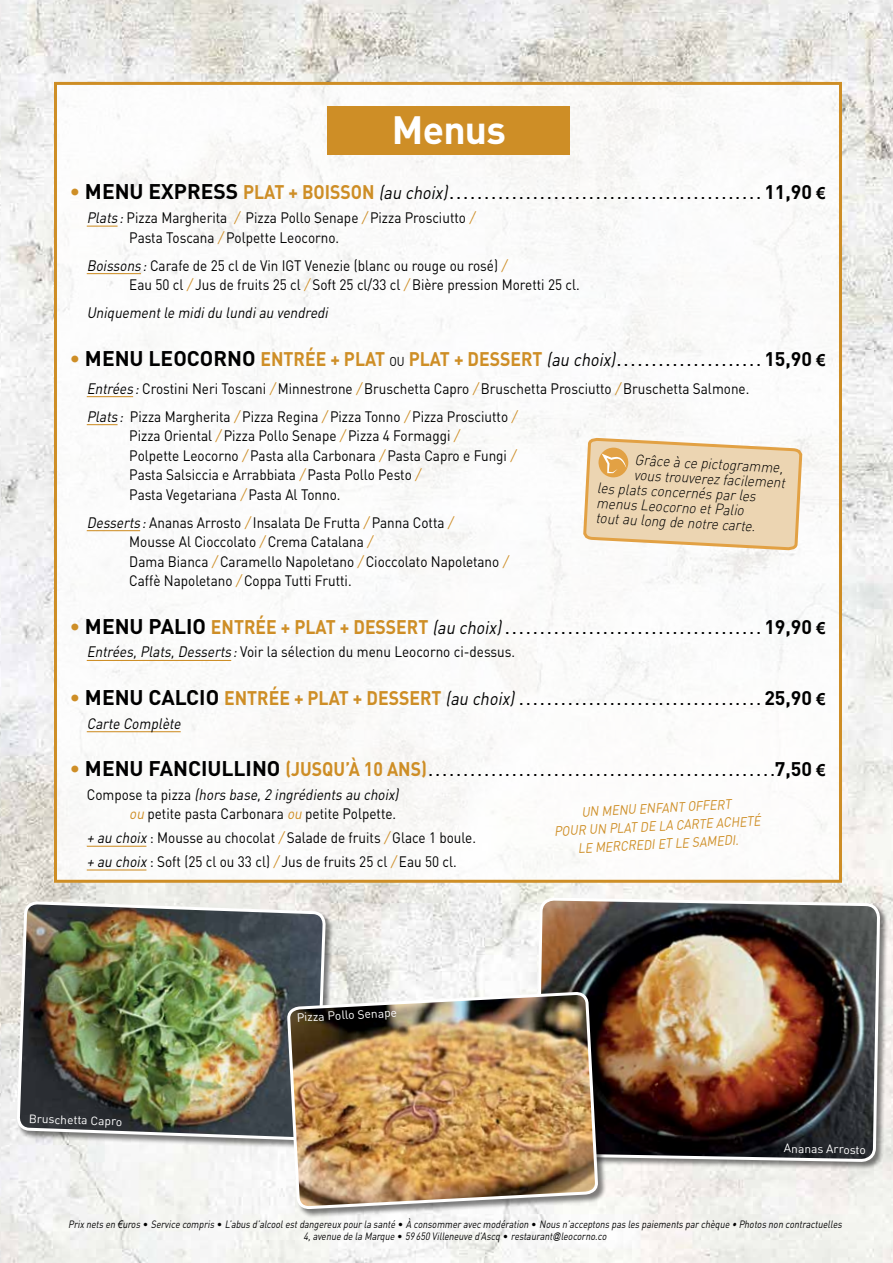
<style>
.page{position:relative;width:893px;height:1263px;background:#fff}
.page>*{position:absolute;margin:0;border:0;box-sizing:border-box;transform-origin:0 0}
.t1{font:700 39px "DIN";letter-spacing:-.02em;color:#fff}
.t2{font:700 19.5px "DIN";color:#ce8e26;scale:.9 1}
.t3{font:15px/19.5px "DIN";color:#000;scale:.9 1}
.t4{font:italic 300 15px "DIN";color:#000;scale:.9 1}
.t5{font:italic 15px "DIN";color:#000;scale:.9 1}
.t6{font:700 13.5px "DIN";color:#000}
.t7{font:italic 13.5px "DIN";color:#ce8e26;scale:.9 1}
.t8{font:12px "DIN";color:#fff}
.t9{font:italic 10.5px/12px "DIN";color:#000;text-align:center;scale:.85 1}
.s1{font-size:21px;color:#ce8e26}
.s2{font-size:21px}
.s3{font-size:19.5px;color:#ce8e26}
.s4{font-weight:400;font-style:italic;font-size:18px}
.s5{font-size:19.5px}
.s6{font-family:"Arial";font-size:16.5px}
.s7{font-style:italic}
.s8{font-style:italic;color:#ce8e26}
.s9{font-size:21px;color:#000}
.s10{font-weight:400;font-size:12.75px;color:#000}
.s11{font-weight:400;font-style:italic;font-size:18px;color:#000}
.s12{font-size:13.5px;color:#000}
.s13{color:#000}
.s14{font-family:"Arial";font-size:16.5px;color:#000}
.s15{font-family:"Arial"}
.s16{font-style:normal}
.s17{font-family:"Arial";font-size:9px}
</style>
<div class="page">
<img style="left:0;top:0;width:893px;height:1263px">
<div style="left:56px;top:83px;width:784px;height:798px;background:#fff"></div>
<div style="left:327px;top:106px;width:243px;height:48px;background:#ce8e26"></div>
<hr style="left:87px;top:226px;width:31px;height:1px;background:#ce8e26">
<hr style="left:87px;top:273px;width:54px;height:1px;background:#ce8e26">
<hr style="left:87px;top:396px;width:46px;height:1px;background:#ce8e26">
<hr style="left:87px;top:424px;width:31px;height:1px;background:#ce8e26">
<hr style="left:87px;top:530px;width:53px;height:1px;background:#ce8e26">
<hr style="left:87px;top:660px;width:144px;height:1px;background:#ce8e26">
<hr style="left:87px;top:731px;width:94px;height:1px;background:#ce8e26">
<img style="left:534px;top:896px;width:347px;height:367px">
<img style="left:15px;top:752px;width:312px;height:511px">
<svg style="left:583px;top:340px;width:221px;height:212px"></svg>
<div style="left:287px;top:992px;width:319px;height:226px;background:#000;opacity:.5"></div>
<img style="left:286px;top:993px;width:311px;height:270px">
<h1 class="t1" style="left:392px;top:105px;width:116px">MENUS</h1>
<p class="t6" style="left:70px;top:186px;width:757px"><span class="s1">•</span> <span class="s2">MENU EXPRESS</span> <span class="s3">PLAT + BOISSON</span> <span class="s4">(au choix)</span> . . . . . . . . . . . . . . . . . . . . . . . . . . . . . . . . . . . . . . . . . . . . . <span class="s5">11,90</span> <span class="s6">€</span></p>
<p class="t3" style="left:129px;top:208px;width:388px;text-indent:-43px"><span class="s7">Plats:</span>Pizza Margherita <span class="s8">/</span> Pizza Pollo Senape <span class="s8">/</span>Pizza Prosciutto <span class="s8">/<br></span>Pasta Toscana <span class="s8">/</span>Polpette Leocorno.</p>
<p class="t3" style="left:129px;top:255px;width:502px;text-indent:-43px"><span class="s7">Boissons:</span>Carafe de 25 cl de Vin IGT Venezie (blanc ou rouge ou rosé) <span class="s8">/<br></span>Eau 50 cl <span class="s8">/</span>Jus de fruits 25 cl <span class="s8">/</span>Soft 25 cl/33 cl <span class="s8">/</span>Bière pression Moretti 25 cl.</p>
<p class="t5" style="left:87px;top:303px;width:273px">Uniquementle mididu lundiau vendredi</p>
<h2 class="t2" style="left:70px;top:346px;width:841px"><span class="s2">•</span> <span class="s9">MENU LEOCORNO</span> ENTRÉE + PLAT <span class="s10">OU</span> PLAT + DESSERT <span class="s11">(au choix)</span> <span class="s12">. . . . . . . . . . . . . . . . . . . . .</span> <span class="s13">15,90</span> <span class="s14">€</span></h2>
<p class="t3" style="left:87px;top:374px;width:738px;line-height:28px"><span class="s7">Entrées:</span>Crostini Neri Toscani <span class="s8">/</span>Minnestrone <span class="s8">/</span>Bruschetta Capro <span class="s8">/</span>Bruschetta Prosciutto <span class="s8">/</span>Bruschetta Salmone.<br><span class="s7">Plats:</span> Pizza Margherita <span class="s8">/</span>Pizza Regina <span class="s8">/</span>Pizza Tonno <span class="s8">/</span>Pizza Prosciutto <span class="s8">/</span></p>
<p class="t3" style="left:129px;top:426px;width:434px">Pizza Oriental <span class="s8">/</span>Pizza Pollo Senape <span class="s8">/</span>Pizza 4 Formaggi <span class="s8">/<br></span>Polpette Leocorno <span class="s8">/</span>Pasta alla Carbonara <span class="s8">/</span>Pasta Capro e Fungi <span class="s8">/ </span>Pasta Salsiccia e Arrabbiata <span class="s8">/</span>Pasta Pollo Pesto <span class="s8">/<br></span>Pasta Vegetariana <span class="s8">/</span>Pasta Al Tonno.</p>
<p class="t3" style="left:129px;top:512px;width:425px;text-indent:-43px"><span class="s7">Desserts:</span>Ananas Arrosto <span class="s8">/</span>Insalata De Frutta <span class="s8">/</span>Panna Cotta <span class="s8">/<br></span>Mousse Al Cioccolato <span class="s8">/</span>Crema Catalana <span class="s8">/<br></span>Dama Bianca <span class="s8">/</span>Caramello Napoletano <span class="s8">/</span>Cioccolato Napoletano <span class="s8">/ </span>Caffè Napoletano <span class="s8">/</span>Coppa Tutti Frutti.</p>
<p class="t6" style="left:70px;top:620px;width:757px"><span class="s1">•</span> <span class="s2">MENU PALIO</span> <span class="s3">ENTRÉE + PLAT + DESSERT</span> <span class="s4">(au choix)</span> . . . . . . . . . . . . . . . . . . . . . . . . . . . . . . . . . . . . . <span class="s5">19,90</span> <span class="s6">€</span></p>
<p class="t3" style="left:87px;top:642px;width:477px"><span class="s7">Entrées,Plats,Desserts:</span>Voir la sélection du menu Leocorno ci-dessus.</p>
<p class="t6" style="left:70px;top:691px;width:757px"><span class="s1">•</span> <span class="s2">MENU CALCIO</span> <span class="s3">ENTRÉE + PLAT + DESSERT</span> <span class="s4">(au choix)</span> . . . . . . . . . . . . . . . . . . . . . . . . . . . . . . . . . . . <span class="s5">25,90</span> <span class="s6">€</span></p>
<p class="t5" style="left:87px;top:714px;width:109px">Carte Complète</p>
<p class="t6" style="left:70px;top:762px;width:757px"><span class="s1">•</span> <span class="s2">MENU FANCIULLINO</span> <span class="s3">(JUSQU’À 10 ANS)</span> . . . . . . . . . . . . . . . . . . . . . . . . . . . . . . . . . . . . . . . . . . . . . . . . . <span class="s5">7,50</span> <span class="s6">€</span></p>
<p class="t3" style="left:129px;top:784px;width:304px;text-indent:-43px">C o m p o s e t a p i z z a <span class="s7">(hors base,2 ingrédients au choix) </span><span class="s8">ou</span> petite pasta Carbonara <span class="s8">ou</span> petite Polpette.</p>
<p class="t3" style="left:87px;top:826px;width:434px;line-height:23.7px"><span class="s7">+ au choix</span> : Mousse au chocolat <span class="s8">/</span>Salade de fruits <span class="s8">/</span>Glace 1 boule. <span class="s7">+ au choix</span> : Soft (25 cl ou 33 cl) <span class="s8">/</span>Jus de fruits 25 cl <span class="s8">/</span>Eau 50 cl.</p>
<p class="t4" style="left:635px;top:450px;width:166px;rotate:3deg">Grâce à ce pictogramme,</p>
<p class="t4" style="left:635px;top:465px;width:170px;rotate:3deg">vous trouverez facilement</p>
<p class="t4" style="left:598px;top:478px;width:178px;rotate:3deg">les plats concernés par les</p>
<p class="t4" style="left:597px;top:493px;width:166px;rotate:3deg">menus Leocorno et Palio</p>
<p class="t4" style="left:596px;top:508px;width:179px;rotate:3deg">tout au long de notre carte.</p>
<p class="t7" style="left:581px;top:803px;width:36px;rotate:-3deg">Un menu</p>
<p class="t7" style="left:638px;top:800px;width:9px;rotate:-3deg">enfant</p>
<p class="t7" style="left:687px;top:798px;width:9px;rotate:-3deg">offert</p>
<p class="t7" style="left:554px;top:823px;width:9px;rotate:-3deg">pour</p>
<p class="t7" style="left:588px;top:821px;width:31px;rotate:-3deg">un plat</p>
<p class="t7" style="left:640px;top:818px;width:49px;rotate:-3deg">delacarte</p>
<p class="t7" style="left:715px;top:814px;width:51px;rotate:-3deg">acheté</p>
<p class="t7" style="left:577px;top:840px;width:140px;rotate:-3deg">le MERCREDI ET LE samedi</p>
<p class="t8" style="left:29px;top:1111px;width:95px;rotate:2deg">Bruschetta Capro</p>
<p class="t8" style="left:296px;top:1010px;width:102px;rotate:-3deg">Pizza Pollo Senape</p>
<p class="t8" style="left:784px;top:1141px;width:83px;rotate:1deg">Ananas Arrosto</p>
<p class="t9" style="left:68px;top:1218px;width:914px">Prix nets en <span class="s15">€</span>uros <span class="s16">•</span> Service compris <span class="s16">•</span> L’abus d’alcoolestdangereux pourla santé <span class="s16">•</span> à consommeravec modération <span class="s16">•</span> Nous n’acceptons pas les paiements parchèque • Photos non contractuelles<br>4,avenue de la Marque <span class="s16">•</span> 59650 Villeneuve d’Ascq <span class="s16">•</span> restaurant<span class="s17">@</span>leocorno.co</p>
</div>
